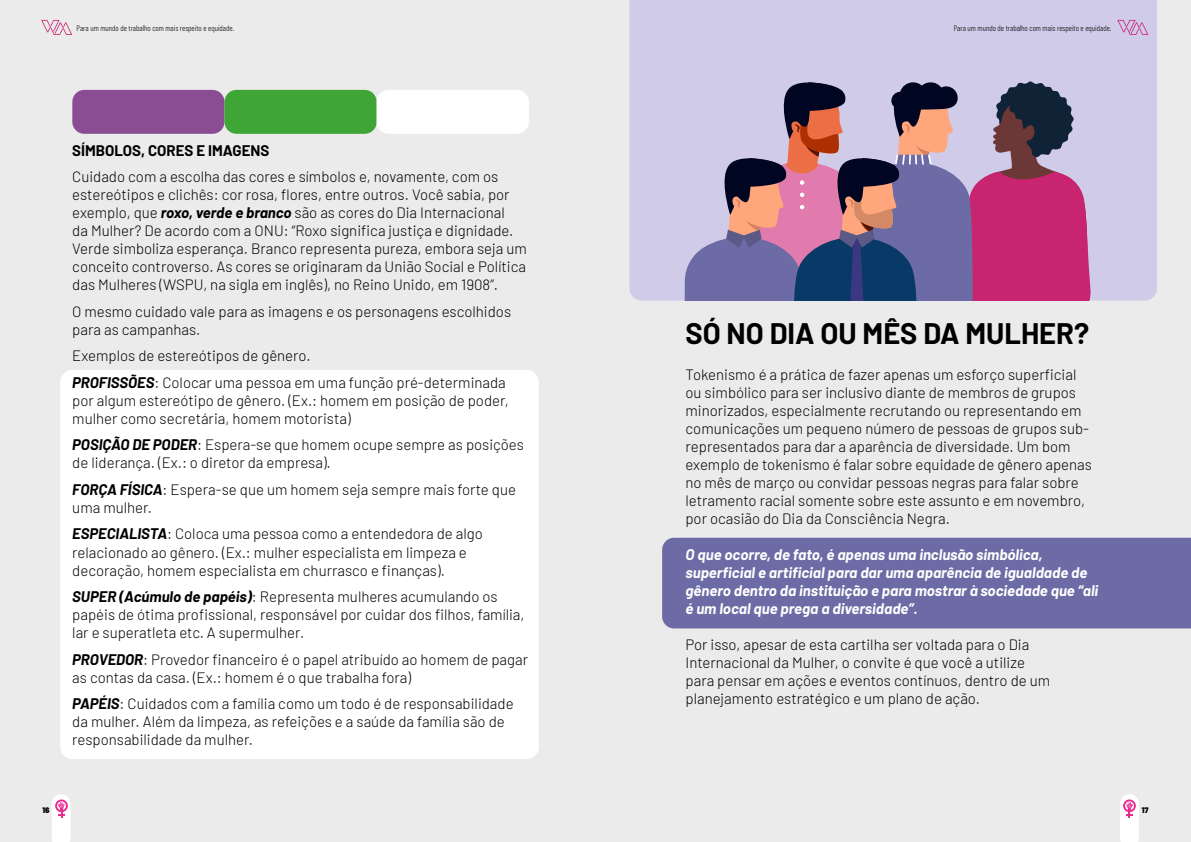
<style>
.page{position:relative;width:1191px;height:842px;background:#fff}
.page>*{position:absolute;margin:0;border:0;box-sizing:border-box;transform-origin:0 0}
.t1{font:700 29px "Barlow";color:#000}
.t2{font:300 15px/18px "Barlow";color:#000}
.t3{font:italic 700 15px/18px "Barlow";color:#fff}
.t4{font:700 15px "Barlow";color:#000}
.t5{font:300 8px "Barlow Condensed";color:#000}
.t6{font:900 8px "Barlow";color:#000}
.s1{font-weight:700;font-style:italic}
</style>
<div class="page">
<div style="left:0;top:0;width:595px;height:842px;background:#ebebeb"></div>
<div style="left:60px;top:370px;width:479px;height:389px;background:#fff;border-radius:12px"></div>
<div style="left:595px;top:0;width:596px;height:842px;background:#ebebeb"></div>
<div style="left:629px;top:0;width:528px;height:300px;background:#d0cbe9"></div>
<div style="left:662px;top:538px;width:529px;height:90px;background:#6c6ba5"></div>
<div style="left:72px;top:90px;width:152px;height:44px;background:#8a4d93;border-radius:12px"></div>
<div style="left:224px;top:90px;width:153px;height:44px;background:#3fa535;border-radius:12px"></div>
<div style="left:377px;top:90px;width:152px;height:44px;background:#fff;border-radius:12px"></div>
<svg style="left:684px;top:77px;width:407px;height:223px;background:#987297"></svg>
<svg style="left:52px;top:794px;width:18px;height:48px"></svg>
<svg style="left:1120px;top:794px;width:18px;height:48px"></svg>
<svg style="left:41px;top:20px;width:31px;height:15px"></svg>
<svg style="left:1117px;top:20px;width:31px;height:15px"></svg>
<p class="t5" style="left:77px;top:26px;width:159px">Para um mundo de trabalho com mais respeito e equidade.</p>
<p class="t5" style="left:953px;top:26px;width:159px">Para um mundo de trabalho com mais respeito e equidade.</p>
<p class="t4" style="left:72px;top:139px;width:199px">SÍMBOLOS, CORES E IMAGENS</p>
<p class="t2" style="left:72px;top:169px;width:456px">Cuidado com a escolha das cores e símbolos e, novamente, com os estereótipos e clichês: cor rosa, flores, entre outros. Você sabia, por exemplo, que <span class="s1">roxo, verde e branco</span> são as cores do Dia Internacional<br>da Mulher? De acordo com a ONU: “Roxo significa justiça e dignidade.<br>Verde simboliza esperança. Branco representa pureza, embora seja um conceito controverso. As cores se originaram da União Social e Política das Mulheres (WSPU, na sigla em inglês), no Reino Unido, em 1908”.</p>
<p class="t2" style="left:72px;top:304px;width:440px">O mesmo cuidado vale para as imagens e os personagens escolhidos para as campanhas.</p>
<p class="t2" style="left:72px;top:344px;width:435px;line-height:26.5px">Exemplos de estereótipos de gênero.<br><span class="s1">PROFISSÕES</span>: Colocar uma pessoa em uma função pré-determinada</p>
<p class="t2" style="left:72px;top:393px;width:438px">por algum estereótipo de gênero. (Ex.: homem em posição de poder, mulher como secretária, homem motorista)</p>
<p class="t2" style="left:72px;top:437px;width:453px"><span class="s1">POSIÇÃO DE PODER</span>: Espera-se que homem ocupe sempre as posições de liderança. (Ex.: o diretor da empresa).</p>
<p class="t2" style="left:72px;top:482px;width:445px"><span class="s1">FORÇA FÍSICA</span>: Espera-se que um homem seja sempre mais forte que uma mulher.</p>
<p class="t2" style="left:72px;top:526px;width:412px"><span class="s1">ESPECIALISTA</span>: Coloca uma pessoa como a entendedora de algo relacionado ao gênero. (Ex.: mulher especialista em limpeza e decoração, homem especialista em churrasco e finanças).</p>
<p class="t2" style="left:72px;top:589px;width:454px"><span class="s1">SUPER (Acúmulo de papéis)</span>: Representa mulheres acumulando os papéis de ótima profissional, responsável por cuidar dos filhos, família, lar e superatleta etc. A supermulher.</p>
<p class="t2" style="left:72px;top:649px;width:457px"><span class="s1">PROVEDOR</span>: Provedor financeiro é o papel atribuído ao homem de pagar as contas da casa. (Ex.: homem é o que trabalha fora)</p>
<p class="t2" style="left:72px;top:696px;width:443px"><span class="s1">PAPÉIS</span>: Cuidados com a família como um todo é de responsabilidade da mulher. Além da limpeza, as refeições e a saúde da família são de responsabilidade da mulher.</p>
<h1 class="t1" style="left:685px;top:323px;width:405px">SÓ NO DIA OU MÊS DA MULHER?</h1>
<p class="t2" style="left:685px;top:365px;width:408px">Tokenismo é a prática de fazer apenas um esforço superficial ou simbólico para ser inclusivo diante de membros de grupos minorizados, especialmente recrutando ou representando em comunicações um pequeno número de pessoas de grupos sub&shy;representados para dar a aparência de diversidade. Um bom exemplo de tokenismo é falar sobre equidade de gênero apenas no mês de março ou convidar pessoas negras para falar sobre letramento racial somente sobre este assunto e em novembro, por ocasião do Dia da Consciência Negra.</p>
<p class="t3" style="left:685px;top:545px;width:414px">O que ocorre, de fato, é apenas uma inclusão simbólica, superficial e artificial para dar uma aparência de igualdade de gênero dentro da instituição e para mostrar à sociedade que “ali é um local que prega a diversidade”.</p>
<p class="t2" style="left:685px;top:637px;width:366px">Por isso, apesar de esta cartilha ser voltada para o Dia Internacional da Mulher, o convite é que você a utilize para pensar em ações e eventos contínuos, dentro de um planejamento estratégico e um plano de ação.</p>
<p class="t6" style="left:43px;top:807px;width:9px">16</p>
<p class="t6" style="left:1141px;top:807px;width:8px">17</p>
</div>
